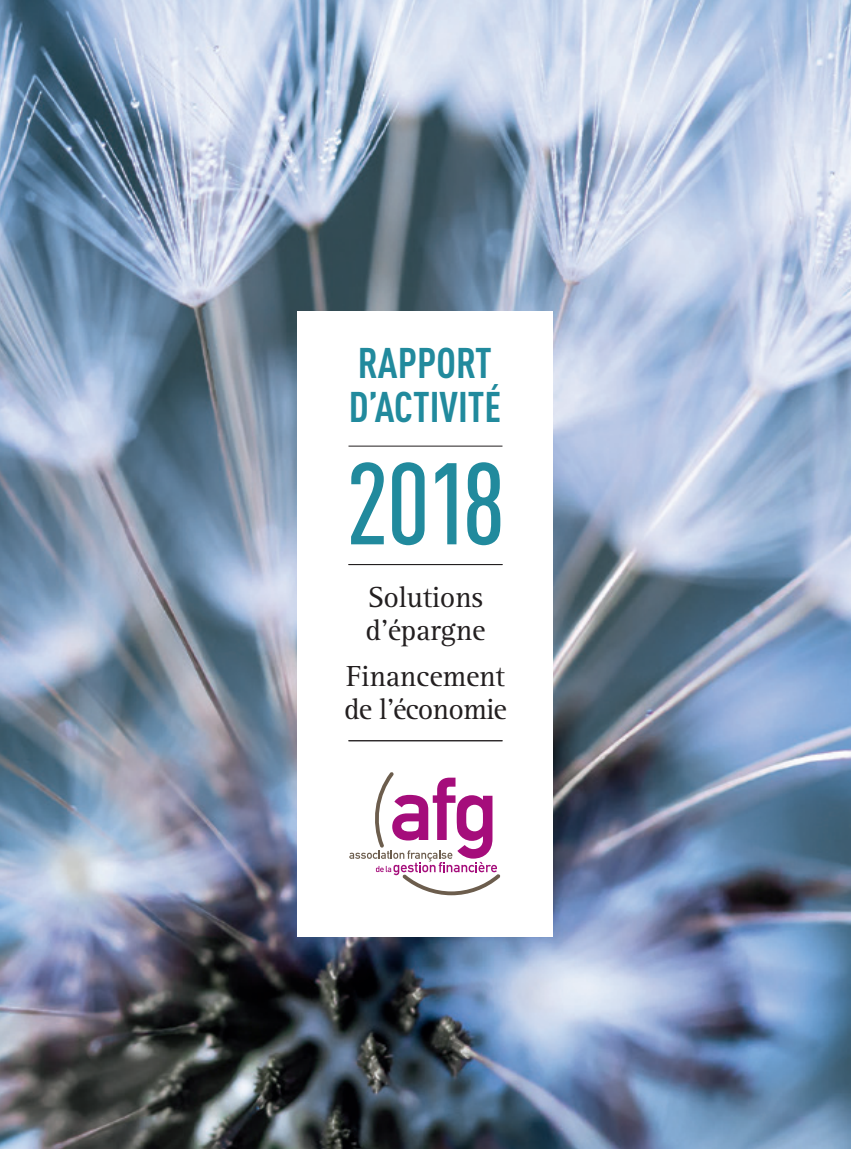
<style>
.page{position:relative;width:851px;height:1149px;background:#fff}
.page>*{position:absolute;margin:0;border:0;box-sizing:border-box;transform-origin:0 0}
.t1{font:500 condensed 113.85px "DINOT";color:#218a9d}
.t2{font:700 condensed 42.3px/44.1px "DINOT";color:#218a9d}
.t3{font:30px "Rotis Serif";letter-spacing:-.01em;color:#231f20}
.t4{font:30px "Rotis Serif";letter-spacing:-.03em;color:#231f20}
</style>
<div class="page">
<img style="left:0;top:0;width:850px;height:1148px">
<div style="left:298px;top:311px;width:255px;height:625px;background:#fff"></div>
<hr style="left:348px;top:445px;width:154px;height:1px;background:#231f20">
<hr style="left:348px;top:564px;width:154px;height:1px;background:#231f20">
<hr style="left:348px;top:740px;width:154px;height:1px;background:#231f20">
<svg style="left:349px;top:772px;width:151px;height:123px"></svg>
<h2 class="t2" style="left:348px;top:338px;width:154px">RAPPORT<br>D’ACTIVITÉ</h2>
<h1 class="t1" style="left:345px;top:425px;width:161px">2018</h1>
<p class="t3" style="left:367px;top:580px;width:117px">Solutions</p>
<p class="t3" style="left:365px;top:613px;width:121px">d’épargne</p>
<p class="t3" style="left:346px;top:658px;width:160px">Financement</p>
<p class="t4" style="left:344px;top:691px;width:164px">de l’économie</p>
</div>
